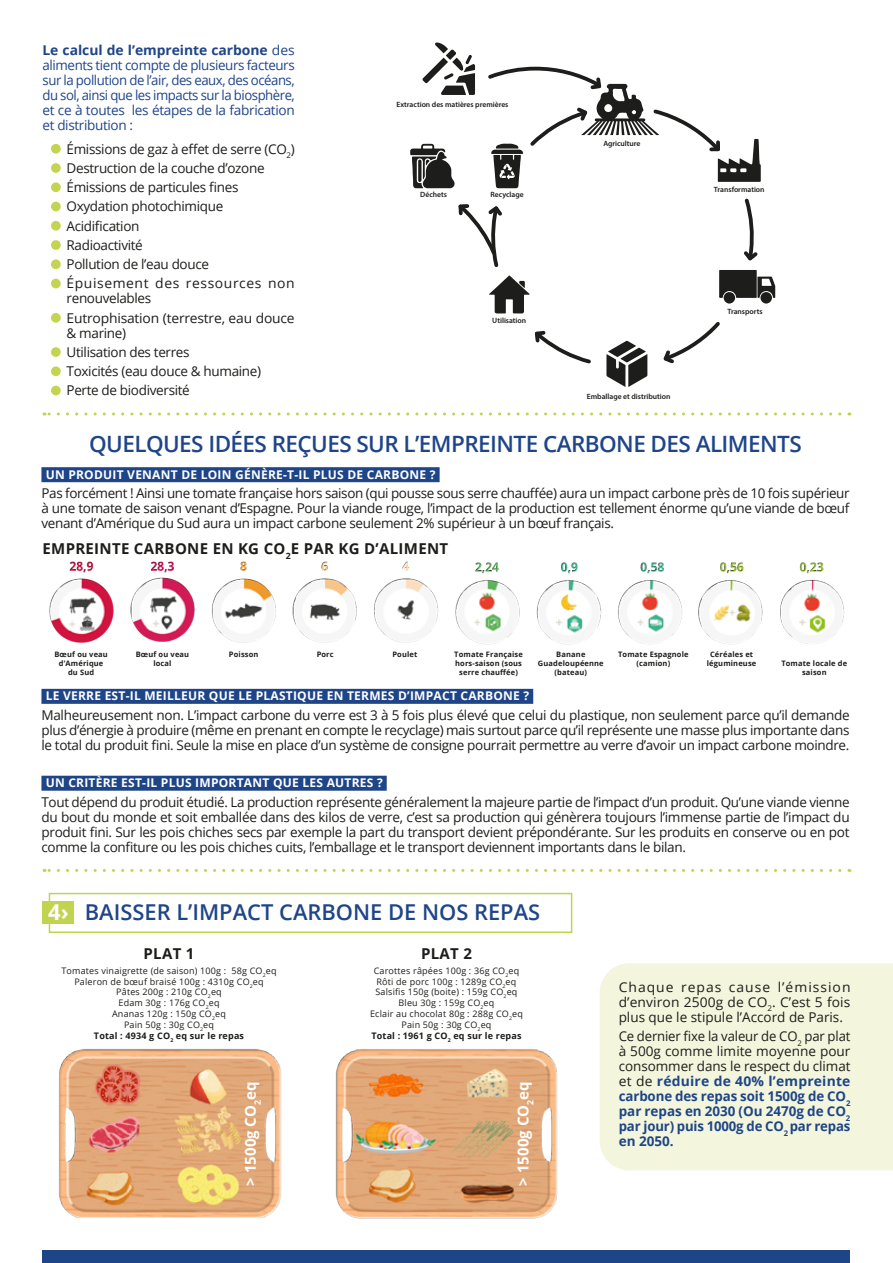
<style>
.page{position:relative;width:893px;height:1263px;background:#fff}
.page>*{position:absolute;margin:0;border:0;box-sizing:border-box;transform-origin:0 0}
.t1{font:600 22.5px "Open Sans";letter-spacing:-.025em;color:#1f4589}
.t2{font:600 21.9px "Open Sans";color:#1f4589}
.t3{font:700 15px "Open Sans";letter-spacing:.02em;color:#1d1d1b}
.t4{font:700 15px "Open Sans";color:#fff}
.t5{font:13.5px/19.2px "Open Sans";letter-spacing:-.025em;color:#1d1d1b;text-align:justify}
.t6{font:700 13.5px/15px "Open Sans";letter-spacing:-.005em;color:#1f4589;text-align:justify}
.t7{font:13.5px/15px "Open Sans";letter-spacing:-.02em;color:#1f4589;text-align:justify}
.t8{font:700 12px "Open Sans";letter-spacing:.02em;color:#fff}
.t9{font:9px/10.8px "Open Sans";letter-spacing:.02em;color:#1d1d1b;text-align:center}
.t10{font:600 7.65px "Myriad Pro";color:#1d1d1b}
.t11{font:700 7.5px/9px "Open Sans";letter-spacing:.02em;color:#1d1d1b;text-align:center}
.s1{font-weight:700}
.s2{font-weight:700;color:#fff}
.s3{font-weight:400;color:#1d1d1b}
</style>
<div class="page">
<div style="left:600px;top:963px;width:293px;height:207px;background:#f3f6dc"></div>
<div style="left:43px;top:1250px;width:807px;height:13px;background:#1f4589"></div>
<div style="left:51px;top:144px;width:10px;height:10px;background:#c3d450;border-radius:50%"></div>
<div style="left:51px;top:163px;width:10px;height:10px;background:#c3d450;border-radius:50%"></div>
<div style="left:51px;top:182px;width:10px;height:10px;background:#c3d450;border-radius:50%"></div>
<div style="left:51px;top:202px;width:10px;height:9px;background:#c3d450;border-radius:50%"></div>
<div style="left:51px;top:221px;width:10px;height:10px;background:#c3d450;border-radius:50%"></div>
<div style="left:51px;top:240px;width:10px;height:10px;background:#c3d450;border-radius:50%"></div>
<div style="left:51px;top:259px;width:10px;height:10px;background:#c3d450;border-radius:50%"></div>
<div style="left:51px;top:279px;width:10px;height:9px;background:#c3d450;border-radius:50%"></div>
<div style="left:51px;top:313px;width:10px;height:10px;background:#c3d450;border-radius:50%"></div>
<div style="left:51px;top:347px;width:10px;height:10px;background:#c3d450;border-radius:50%"></div>
<div style="left:51px;top:366px;width:10px;height:10px;background:#c3d450;border-radius:50%"></div>
<div style="left:51px;top:386px;width:10px;height:9px;background:#c3d450;border-radius:50%"></div>
<div style="left:41px;top:467px;width:399px;height:15px;background:#1f4589"></div>
<div style="left:41px;top:689px;width:492px;height:15px;background:#1f4589"></div>
<div style="left:41px;top:776px;width:346px;height:15px;background:#1f4589"></div>
<svg style="left:44px;top:412px;width:796px;height:3px"></svg>
<svg style="left:44px;top:869px;width:796px;height:3px"></svg>
<svg style="left:422px;top:43px;width:53px;height:52px"></svg>
<svg style="left:410px;top:144px;width:45px;height:44px"></svg>
<svg style="left:606px;top:341px;width:41px;height:46px"></svg>
<svg style="left:719px;top:270px;width:56px;height:28px"></svg>
<div style="left:760px;top:292px;width:12px;height:12px;background:#1d1d1b;border-radius:50%"></div>
<div style="left:724px;top:292px;width:11px;height:12px;background:#1d1d1b;border-radius:50%"></div>
<svg style="left:458px;top:204px;width:72px;height:110px"></svg>
<svg style="left:534px;top:330px;width:57px;height:34px"></svg>
<svg style="left:663px;top:322px;width:57px;height:42px"></svg>
<svg style="left:744px;top:198px;width:14px;height:63px"></svg>
<svg style="left:488px;top:66px;width:273px;height:122px"></svg>
<img style="left:49px;top:561px;width:390px;height:82px">
<img style="left:455px;top:562px;width:390px;height:83px">
<div style="left:49px;top:893px;width:523px;height:40px;border:2px solid #c2d350"></div>
<div style="left:43px;top:901px;width:31px;height:22px;background:#c2d350"></div>
<img style="left:59px;top:1049px;width:222px;height:169px">
<img style="left:335px;top:1049px;width:223px;height:170px">
<p class="t7" style="left:43px;top:42px;width:254px"><span class="s1">Le calcul de l’empreinte carbone</span> des aliments tient compte de plusieurs facteurs sur la pollution de l’air, des eaux, des océans, du sol, ainsi que les impacts sur la biosphère, et ce à toutes les étapes de la fabrication et distribution :</p>
<p class="t5" style="left:67px;top:139px;width:230px;text-align:left">Émissions de gaz à effet de serre (CO<sub>2</sub>)<br>Destruction de la couche d’ozone<br>Émissions de particules fines<br>Oxydation photochimique<br>Acidification<br>Radioactivité<br>Pollution de l’eau douce<br>Épuisement des ressources non</p>
<p class="t5" style="left:67px;top:289px;width:230px">renouvelables<br>Eutrophisation (terrestre, eau douce</p>
<p class="t5" style="left:67px;top:323px;width:196px;text-align:left">&amp; marine)<br>Utilisation des terres<br>Toxicités (eau douce &amp; humaine)<br>Perte de biodiversité</p>
<h1 class="t1" style="left:89px;top:428px;width:714px">QUELQUES IDÉES REÇUES SUR L’EMPREINTE CARBONE DES ALIMENTS</h1>
<p class="t8" style="left:46px;top:466px;width:391px">UN PRODUIT VENANT DE LOIN GÉNÈRE-T-IL PLUS DE CARBONE ?</p>
<p class="t5" style="left:41px;top:485px;width:810px;line-height:15px">Pas forcément ! Ainsi une tomate française hors saison (qui pousse sous serre chauffée) aura un impact carbone près de 10 fois supérieur à une tomate de saison venant d’Espagne. Pour la viande rouge, l’impact de la production est tellement énorme qu’une viande de bœuf venant d’Amérique du Sud aura un impact carbone seulement 2% supérieur à un bœuf français.</p>
<p class="t10" style="left:396px;top:100px;width:114px">Extraction des matières premières</p>
<p class="t10" style="left:603px;top:139px;width:39px">Agriculture</p>
<p class="t10" style="left:714px;top:185px;width:52px">Transformation</p>
<p class="t10" style="left:420px;top:190px;width:28px">Déchets</p>
<p class="t10" style="left:491px;top:190px;width:35px">Recyclage</p>
<p class="t10" style="left:727px;top:306px;width:37px">Transports</p>
<p class="t10" style="left:492px;top:315px;width:35px">Utilisation</p>
<p class="t10" style="left:587px;top:391px;width:85px">Emballage et distribution</p>
<p class="t3" style="left:43px;top:538px;width:407px">EMPREINTE CARBONE EN KG CO<sub>2</sub>E PAR KG D’ALIMENT</p>
<p class="t11" style="left:54px;top:650px;width:55px">Bœuf ou veau d’Amérique du Sud</p>
<p class="t11" style="left:229px;top:650px;width:31px">Poisson</p>
<p class="t11" style="left:317px;top:650px;width:19px">Porc</p>
<p class="t11" style="left:392px;top:649px;width:27px">Poulet</p>
<p class="t11" style="left:454px;top:650px;width:70px">Tomate Française hors-saison (sous serre chauffée)</p>
<p class="t11" style="left:538px;top:650px;width:67px">Banane<br>Guadeloupéenne (bateau)</p>
<p class="t11" style="left:618px;top:650px;width:72px">Tomate Espagnole (camion)</p>
<p class="t11" style="left:707px;top:650px;width:51px">Céréales et légumineuse</p>
<p class="t11" style="left:781px;top:658px;width:67px">Tomate locale de saison</p>
<p class="t11" style="left:136px;top:650px;width:55px">Bœuf ou veau local</p>
<p class="t8" style="left:46px;top:688px;width:485px">LE VERRE EST-IL MEILLEUR QUE LE PLASTIQUE EN TERMES D’IMPACT CARBONE ?</p>
<p class="t5" style="left:41px;top:707px;width:810px;line-height:15px">Malheureusement non. L’impact carbone du verre est 3 à 5 fois plus élevé que celui du plastique, non seulement parce qu’il demande plus d’énergie à produire (même en prenant en compte le recyclage) mais surtout parce qu’il représente une masse plus importante dans le total du produit fini. Seule la mise en place d’un système de consigne pourrait permettre au verre d’avoir un impact carbone moindre.</p>
<p class="t8" style="left:46px;top:774px;width:339px">UN CRITÈRE EST-IL PLUS IMPORTANT QUE LES AUTRES ?</p>
<p class="t5" style="left:41px;top:794px;width:810px;line-height:15px">Tout dépend du produit étudié. La production représente généralement la majeure partie de l’impact d’un produit. Qu’une viande vienne du bout du monde et soit emballée dans des kilos de verre, c’est sa production qui génèrera toujours l’immense partie de l’impact du produit fini. Sur les pois chiches secs par exemple la part du transport devient prépondérante. Sur les produits en conserve ou en pot comme la confiture ou les pois chiches cuits, l’emballage et le transport deviennent importants dans le bilan.</p>
<h2 class="t2" style="left:48px;top:897px;width:493px"><span class="s2">4›</span> BAISSER L’IMPACT CARBONE DE NOS REPAS</h2>
<p class="t3" style="left:144px;top:943px;width:52px">PLAT 1</p>
<p class="t9" style="left:61px;top:965px;width:217px">Tomates vinaigrette (de saison) 100g : 58g CO<sub>2</sub>eq<br>Paleron de bœuf braisé 100g : 4310g CO<sub>2</sub>eq<br>Pâtes 200g : 210g CO<sub>2</sub>eq<br>Edam 30g : 176g CO<sub>2</sub>eq<br>Ananas 120g : 150g CO<sub>2</sub>eq<br>Pain 50g : 30g CO<sub>2</sub>eq<br><span class="s1">Total : 4934 g CO</span><sub>2</sub> <span class="s1">eq sur le repas</span></p>
<p class="t3" style="left:421px;top:943px;width:52px">PLAT 2</p>
<p class="t9" style="left:370px;top:965px;width:154px">Carottes râpées 100g : 36g CO<sub>2</sub>eq<br>Rôti de porc 100g : 1289g CO<sub>2</sub>eq<br>Salsifis 150g (boite) : 159g CO<sub>2</sub>eq<br>Bleu 30g : 159g CO<sub>2</sub>eq<br>Eclair au chocolat 80g : 288g CO<sub>2</sub>eq<br>Pain 50g : 30g CO<sub>2</sub>eq<br><span class="s1">Total : 1961 g CO</span><sub>2</sub> <span class="s1">eq sur le repas</span></p>
<p class="t4" style="left:240px;top:1185px;width:105px;rotate:-90deg">&gt; 1500g CO<sub>2</sub>eq</p>
<p class="t4" style="left:512px;top:1185px;width:105px;rotate:-90deg">&gt; 1500g CO<sub>2</sub>eq</p>
<p class="t5" style="left:619px;top:979px;width:233px;line-height:15px">Chaque repas cause l’émission d’environ 2500g de CO<sub>2</sub>. C’est 5 fois plus que le stipule l’Accord de Paris.</p>
<p class="t6" style="left:619px;top:1028px;width:233px"><span class="s3">Ce dernier fixe la valeur de CO</span><sub>2</sub> <span class="s3">par plat à 500g comme limite moyenne pour consommer dans le respect du climat et de</span> réduire de 40% l’empreinte carbone des repas soit 1500g de CO<sub>2 </sub>par repas en 2030 (Ou 2470g de CO<sub>2 </sub>par jour) puis 1000g de CO<sub>2</sub> par repas en 2050.</p>
</div>
